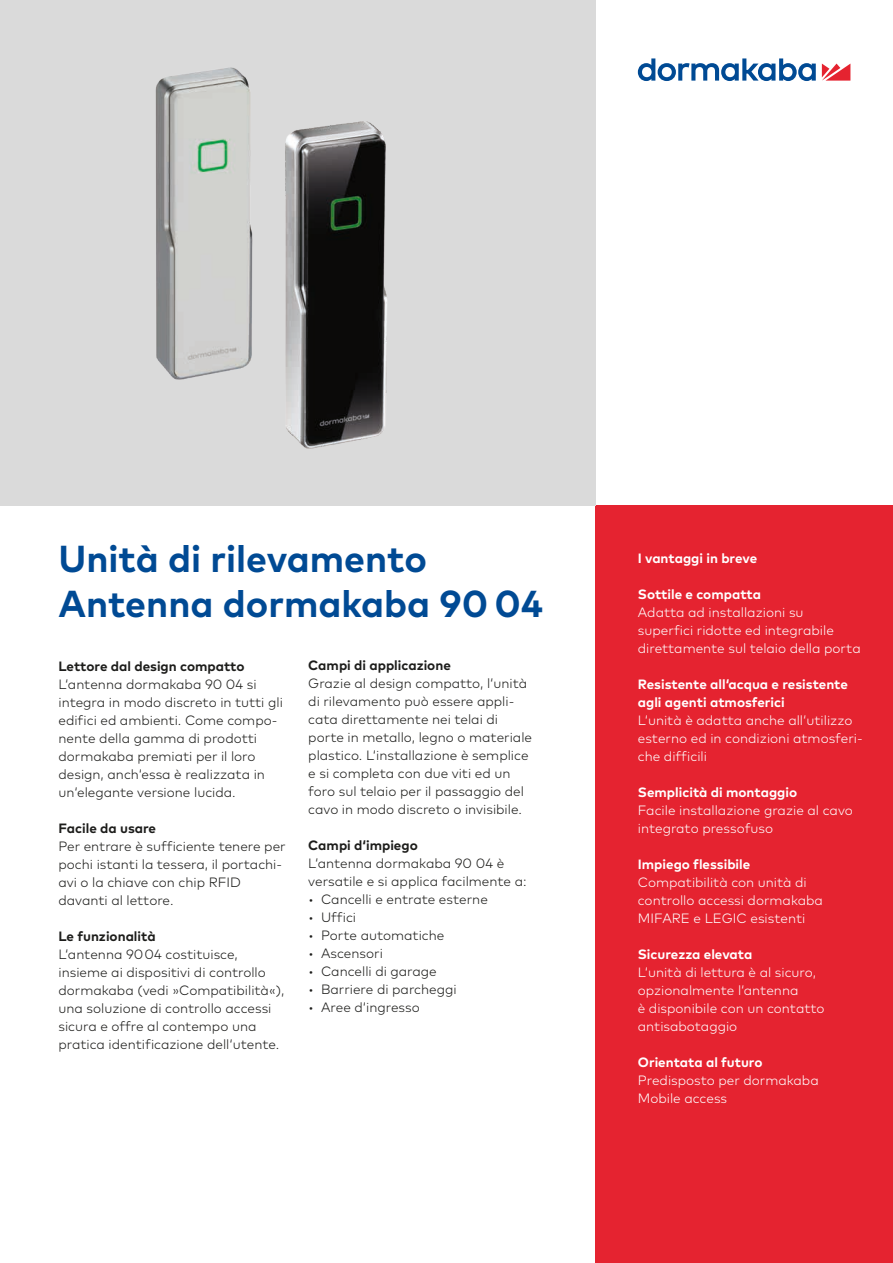
<style>
.page{position:relative;width:893px;height:1263px;background:#fff}
.page>*{position:absolute;margin:0;border:0;box-sizing:border-box;transform-origin:0 0}
.t1{font:700 37.5px/45px "Mark Pro";color:#004a94}
.t2{font:300 13.5px/18px "Mark Pro";color:#1d1d1b}
.t3{font:300 13.5px/18px "Mark Pro";color:#fff}
.t4{font:700 13.5px/18px "Mark Pro";color:#fff}
.t5{font:700 13.5px "Mark Pro";color:#1d1d1b}
</style>
<div class="page">
<svg style="left:822px;top:64px;width:28px;height:17px"></svg>
<svg style="left:638px;top:58px;width:178px;height:23px"></svg>
<div style="left:595px;top:505px;width:298px;height:758px;background:#e52330"></div>
<div style="left:0;top:0;width:595px;height:505px;background:#dadada"></div>
<img style="left:211px;top:121px;width:252px;height:385px">
<img style="left:155px;top:67px;width:122px;height:332px">
<h1 class="t1" style="left:58px;top:533px;width:486px">Unità di rilevamento<br>Antenna dormakaba 90 04</h1>
<p class="t4" style="left:638px;top:548px;width:121px">I vantaggi in breve</p>
<p class="t4" style="left:638px;top:584px;width:125px">Sottile e compatta</p>
<p class="t3" style="left:638px;top:602px;width:224px">Adatta ad installazioni su superfici ridotte ed integrabile direttamente sul telaio della porta</p>
<p class="t4" style="left:638px;top:674px;width:212px">Resistente all‘acqua e resistente agli agenti atmosferici</p>
<p class="t3" style="left:638px;top:710px;width:226px">L‘unità è adatta anche all‘utilizzo esterno ed in condizioni atmosferi&shy;che difficili</p>
<p class="t4" style="left:638px;top:782px;width:161px">Semplicità di montaggio</p>
<p class="t3" style="left:638px;top:800px;width:217px">Facile installazione grazie al cavo integrato pressofuso</p>
<p class="t4" style="left:638px;top:854px;width:114px">Impiego flessibile</p>
<p class="t3" style="left:638px;top:872px;width:187px">Compatibilità con unità di controllo accessi dormakaba<br>MIFARE e LEGIC esistenti</p>
<p class="t4" style="left:638px;top:944px;width:116px">Sicurezza elevata</p>
<p class="t3" style="left:638px;top:962px;width:188px">L‘unità di lettura è al sicuro, opzionalmente l‘antenna<br>è disponibile con un contatto antisabotaggio</p>
<p class="t4" style="left:638px;top:1052px;width:126px">Orientata al futuro</p>
<p class="t3" style="left:638px;top:1070px;width:182px">Predisposto per dormakaba<br>Mobile access</p>
<p class="t5" style="left:308px;top:655px;width:144px">Campi di applicazione</p>
<p class="t2" style="left:308px;top:674px;width:225px">Grazie al design compatto, l‘unità di rilevamento può essere appli&shy;cata direttamente nei telai di porte in metallo, legno o materiale plastico. L‘installazione è semplice e si completa con due viti ed un foro sul telaio per il passaggio del cavo in modo discreto o invisibile.</p>
<p class="t5" style="left:308px;top:835px;width:111px">Campi d‘impiego</p>
<p class="t2" style="left:308px;top:854px;width:220px">L‘antenna dormakaba 90 04 è versatile e si applica facilmente a:</p>
<p class="t2" style="left:308px;top:890px;width:181px">• Cancelli e entrate esterne</p>
<p class="t2" style="left:308px;top:908px;width:49px">• Uffici</p>
<p class="t2" style="left:308px;top:926px;width:138px">• Porte automatiche</p>
<p class="t2" style="left:308px;top:944px;width:76px">• Ascensori</p>
<p class="t2" style="left:308px;top:962px;width:130px">• Cancelli di garage</p>
<p class="t2" style="left:308px;top:980px;width:150px">• Barriere di parcheggi</p>
<p class="t2" style="left:308px;top:998px;width:113px">• Aree d‘ingresso</p>
<p class="t5" style="left:58px;top:655px;width:188px">Lettore dal design compatto</p>
<p class="t2" style="left:58px;top:674px;width:226px">L‘antenna dormakaba 90 04 si integra in modo discreto in tutti gli edifici ed ambienti. Come compo&shy;nente della gamma di prodotti dormakaba premiati per il loro design, anch‘essa è realizzata in un‘elegante versione lucida.</p>
<p class="t5" style="left:58px;top:817px;width:99px">Facile da usare</p>
<p class="t2" style="left:58px;top:836px;width:229px">Per entrare è sufficiente tenere per pochi istanti la tessera, il portachi&shy;avi o la chiave con chip RFID davanti al lettore.</p>
<p class="t5" style="left:58px;top:925px;width:99px">Le funzionalità</p>
<p class="t2" style="left:58px;top:944px;width:227px">L‘antenna 90 04 costituisce, insieme ai dispositivi di controllo dormakaba (vedi »Compatibilità«), una soluzione di controllo accessi sicura e offre al contempo una pratica identificazione dell‘utente.</p>
</div>
